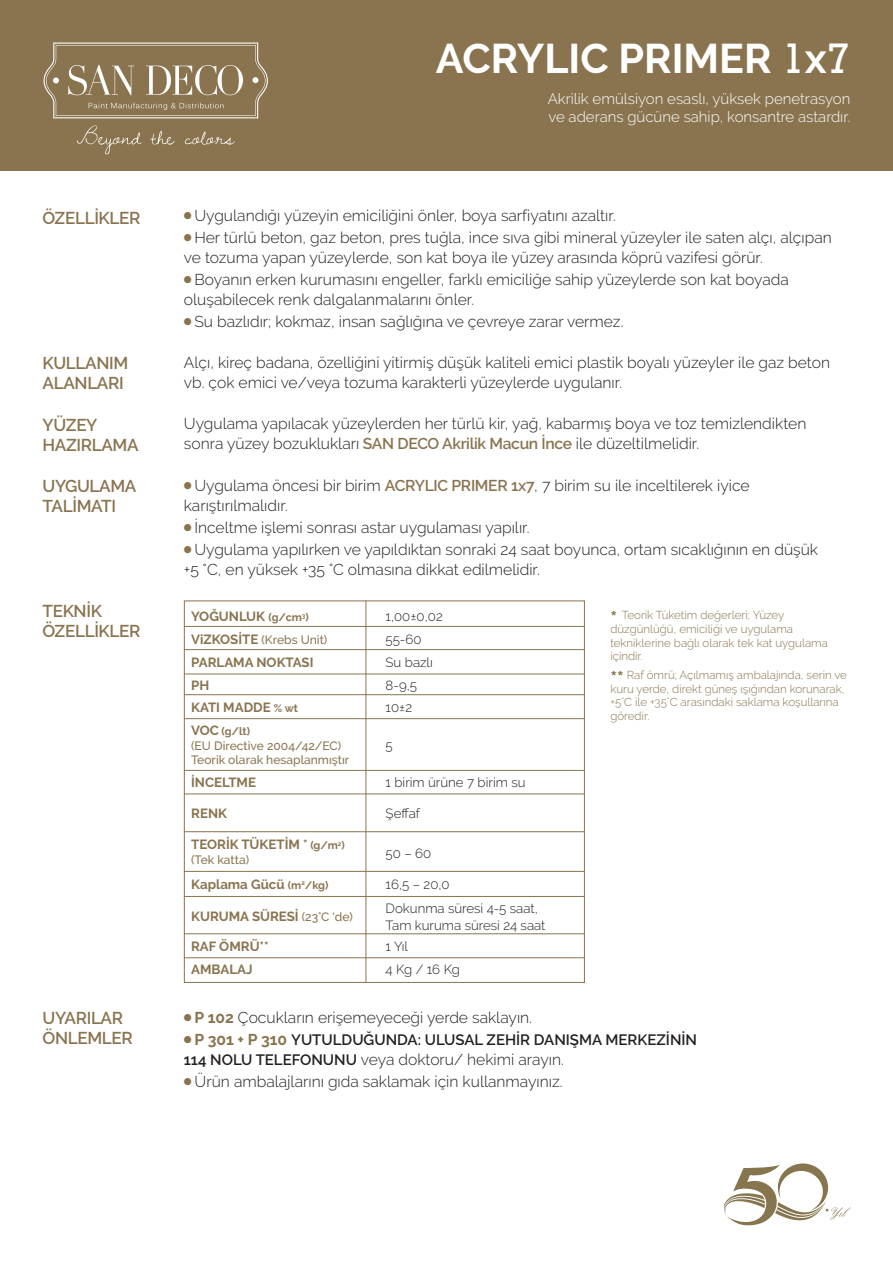
<style>
.page{position:relative;width:893px;height:1263px;background:#fff}
.page>*{position:absolute;margin:0;border:0;box-sizing:border-box;transform-origin:0 0}
.t1{font:700 41.25px "Raleway";color:#fff}
.t2{font:600 17.1px "Raleway";letter-spacing:-.02em;color:#89744f}
.t3{font:300 15.6px/20px "Raleway";color:#231f20}
.t4{font:300 15px/18px "Raleway";color:#fff}
.t5{font:600 15px "Raleway";color:#231f20}
.t6{font:700 13.35px "Raleway";color:#89744f}
.t7{font:300 13.35px "Raleway";color:#231f20}
.t8{font:500 12.15px "Raleway";color:#89744f}
.t9{font:300 11.55px/13.8px "Raleway";color:#89744f}
.t10{font:700 10.8px "Raleway";color:#89744f}
.t11{font:700 6.3px "Raleway";color:#89744f}
.s1{font-family:"Rockwell Regular Tr";font-weight:400;font-size:43.5px}
.s2{color:#89744f}
.s3{font-weight:600;color:#89744f}
.s4{font-size:10.8px}
.s5{font-weight:700;font-size:13.35px}
.s6{font-size:13.35px}
.s7{font-weight:500;font-size:12.15px}
.s8{font-weight:700;font-size:19.65px}
.s9{font-weight:700;color:#89744f}
.s10{font-weight:700;font-size:15.6px;color:#89744f}
.s11{font-weight:600;font-size:15px}
</style>
<div class="page">
<div style="left:0;top:0;width:893px;height:171px;background:#89744f"></div>
<div style="left:184px;top:600px;width:401px;height:383px;border:1px solid #89744f"></div>
<hr style="left:184px;top:626px;width:400px;height:1px;background:#89744f">
<hr style="left:184px;top:649px;width:400px;height:1px;background:#89744f">
<hr style="left:184px;top:674px;width:400px;height:1px;background:#89744f">
<hr style="left:184px;top:694px;width:400px;height:1px;background:#89744f">
<hr style="left:184px;top:718px;width:400px;height:1px;background:#89744f">
<hr style="left:184px;top:770px;width:400px;height:1px;background:#89744f">
<hr style="left:184px;top:794px;width:400px;height:1px;background:#89744f">
<hr style="left:184px;top:831px;width:400px;height:1px;background:#89744f">
<hr style="left:184px;top:871px;width:400px;height:1px;background:#89744f">
<hr style="left:184px;top:896px;width:400px;height:1px;background:#89744f">
<hr style="left:184px;top:933px;width:400px;height:1px;background:#89744f">
<hr style="left:184px;top:957px;width:400px;height:1px;background:#89744f">
<hr style="left:366px;top:600px;width:1px;height:383px;background:#89744f">
<svg style="left:724px;top:1163px;width:126px;height:63px"></svg>
<svg style="left:44px;top:43px;width:224px;height:75px"></svg>
<svg style="left:77px;top:125px;width:65px;height:29px"></svg>
<svg style="left:150px;top:131px;width:25px;height:14px"></svg>
<svg style="left:185px;top:131px;width:50px;height:14px"></svg>
<p class="t1" style="left:436px;top:35px;width:416px">ACRYLIC PRIMER <span class="s1">1</span>x<span class="s1">7</span></p>
<p class="t4" style="left:548px;top:90px;width:304px">Akrilik emülsiyon esaslı, yüksek penetrasyon ve aderans gücüne sahip, konsantre astardır.</p>
<p class="t2" style="left:43px;top:208px;width:99px">ÖZELLİKLER</p>
<p class="t3" style="left:184px;top:206px;width:434px"><span class="s2">●</span> Uygulandığı yüzeyin emiciliğini önler, boya sarfiyatını azaltır.</p>
<p class="t3" style="left:184px;top:228px;width:649px"><span class="s2">●</span> Her türlü beton, gaz beton, pres tuğla, ince sıva gibi mineral yüzeyler ile saten alçı, alçıpan ve tozuma yapan yüzeylerde, son kat boya ile yüzey arasında köprü vazifesi görür.</p>
<p class="t3" style="left:184px;top:270px;width:606px"><span class="s2">●</span> Boyanın erken kurumasını engeller, farklı emiciliğe sahip yüzeylerde son kat boyada oluşabilecek renk dalgalanmalarını önler.</p>
<p class="t3" style="left:184px;top:312px;width:441px"><span class="s2">●</span> Su bazlıdır; kokmaz, insan sağlığına ve çevreye zarar vermez.</p>
<p class="t2" style="left:43px;top:353px;width:87px">KULLANIM</p>
<p class="t2" style="left:43px;top:373px;width:83px">ALANLARI</p>
<p class="t3" style="left:184px;top:352px;width:648px">Alçı, kireç badana, özelliğini yitirmiş düşük kaliteli emici plastik boyalı yüzeyler ile gaz beton vb. çok emici ve/veya tozuma karakterli yüzeylerde uygulanır.</p>
<p class="t2" style="left:43px;top:415px;width:57px">YÜZEY</p>
<p class="t2" style="left:43px;top:435px;width:98px">HAZIRLAMA</p>
<p class="t3" style="left:184px;top:414px;width:624px">Uygulama yapılacak yüzeylerden her türlü kir, yağ, kabarmış boya ve toz temizlendikten sonra yüzey bozuklukları <span class="s3">SAN DECO Akrilik Macun İnce</span> ile düzeltilmelidir.</p>
<p class="t2" style="left:43px;top:476px;width:95px">UYGULAMA</p>
<p class="t2" style="left:43px;top:496px;width:75px">TALİMATI</p>
<p class="t3" style="left:184px;top:475px;width:567px"><span class="s2">●</span> Uygulama öncesi bir birim <span class="s3">ACRYLIC PRIMER 1x7</span>, 7 birim su ile inceltilerek iyice karıştırılmalıdır.</p>
<p class="t3" style="left:184px;top:517px;width:347px"><span class="s2">●</span> İnceltme işlemi sonrası astar uygulaması yapılır.</p>
<p class="t3" style="left:184px;top:539px;width:636px"><span class="s2">●</span> Uygulama yapılırken ve yapıldıktan sonraki 24 saat boyunca, ortam sıcaklığının en düşük +5 °C, en yüksek +35 °C olmasına dikkat edilmelidir.</p>
<p class="t2" style="left:43px;top:601px;width:61px">TEKNİK</p>
<p class="t2" style="left:43px;top:621px;width:99px">ÖZELLİKLER</p>
<p class="t6" style="left:191px;top:609px;width:112px">YOĞUNLUK <span class="s4">(g/cm</span></p>
<p class="t7" style="left:386px;top:609px;width:59px">1,00±0,02</p>
<p class="t11" style="left:302px;top:612px;width:8px">3<span class="s4">)</span></p>
<p class="t8" style="left:191px;top:633px;width:138px"><span class="s5">ViZKOSİTE</span> (Krebs Unit)</p>
<p class="t7" style="left:386px;top:631px;width:37px">55-60</p>
<p class="t6" style="left:191px;top:654px;width:124px">PARLAMA NOKTASI</p>
<p class="t7" style="left:386px;top:654px;width:49px">Su bazlı</p>
<p class="t6" style="left:191px;top:677px;width:20px">PH</p>
<p class="t7" style="left:386px;top:677px;width:33px">8-9,5</p>
<p class="t6" style="left:191px;top:700px;width:108px">KATI MADDE <span class="s4">% wt</span></p>
<p class="t7" style="left:386px;top:700px;width:28px">10±2</p>
<p class="t7" style="left:386px;top:737px;width:9px">5</p>
<p class="t10" style="left:191px;top:725px;width:60px"><span class="s6">VOC</span> (g/lt)</p>
<p class="t8" style="left:191px;top:738px;width:152px">(EU Directive 2004/42/EC)</p>
<p class="t8" style="left:191px;top:753px;width:160px">Teorik olarak hesaplanmıştır</p>
<p class="t6" style="left:191px;top:774px;width:66px">İNCELTME</p>
<p class="t7" style="left:386px;top:774px;width:141px">1 birim ürüne 7 birim su</p>
<p class="t6" style="left:191px;top:806px;width:37px">RENK</p>
<p class="t7" style="left:386px;top:806px;width:36px">Şeffaf</p>
<p class="t7" style="left:386px;top:845px;width:47px">50 – 60</p>
<p class="t6" style="left:191px;top:837px;width:155px">TEORİK TÜKETİM * <span class="s4">(g/m</span><sup>2</sup><span class="s4">)</span></p>
<p class="t8" style="left:191px;top:852px;width:59px">(Tek katta)</p>
<p class="t6" style="left:191px;top:877px;width:139px">Kaplama Gücü <span class="s4">(m</span><sup>2</sup><span class="s4">/kg)</span></p>
<p class="t7" style="left:386px;top:876px;width:66px">16,5 – 20,0</p>
<p class="t7" style="left:386px;top:900px;width:154px">Dokunma süresi 4-5 saat,</p>
<p class="t7" style="left:386px;top:917px;width:161px">Tam kuruma süresi 24 saat</p>
<p class="t6" style="left:191px;top:909px;width:163px">KURUMA SÜRESİ <span class="s7">(23°C ‘de)</span></p>
<p class="t6" style="left:191px;top:939px;width:79px">RAF ÖMRÜ**</p>
<p class="t7" style="left:386px;top:939px;width:24px">1 Yıl</p>
<p class="t6" style="left:191px;top:962px;width:63px">AMBALAJ</p>
<p class="t7" style="left:386px;top:962px;width:76px">4 Kg / 16 Kg</p>
<p class="t9" style="left:610px;top:608px;width:219px"><span class="s8">*</span> Teorik Tüketim değerleri; Yüzey düzgünlüğü, emiciliği ve uygulama tekniklerine bağlı olarak tek kat uygulama içindir.</p>
<p class="t9" style="left:610px;top:668px;width:238px"><span class="s8">**</span> Raf ömrü; Açılmamış ambalajında, serin ve kuru yerde, direkt güneş ışığından korunarak, +5˚C ile +35˚C arasındaki saklama koşullarına göredir.</p>
<p class="t2" style="left:43px;top:1008px;width:82px">UYARILAR</p>
<p class="t2" style="left:43px;top:1028px;width:92px">ÖNLEMLER</p>
<p class="t3" style="left:184px;top:1007px;width:350px"><span class="s2">●</span> <span class="s9">P 102</span> Çocukların erişemeyeceği yerde saklayın.</p>
<p class="t5" style="left:184px;top:1031px;width:515px"><span class="s2">●</span> <span class="s10">P 301 + P 310</span> YUTULDUĞUNDA: ULUSAL ZEHİR DANIŞMA MERKEZİNİN</p>
<p class="t3" style="left:184px;top:1049px;width:381px"><span class="s11">114 NOLU TELEFONUNU</span> veya doktoru/ hekimi arayın.</p>
<p class="t3" style="left:184px;top:1072px;width:380px"><span class="s2">●</span> Ürün ambalajlarını gıda saklamak için kullanmayınız.</p>
</div>
